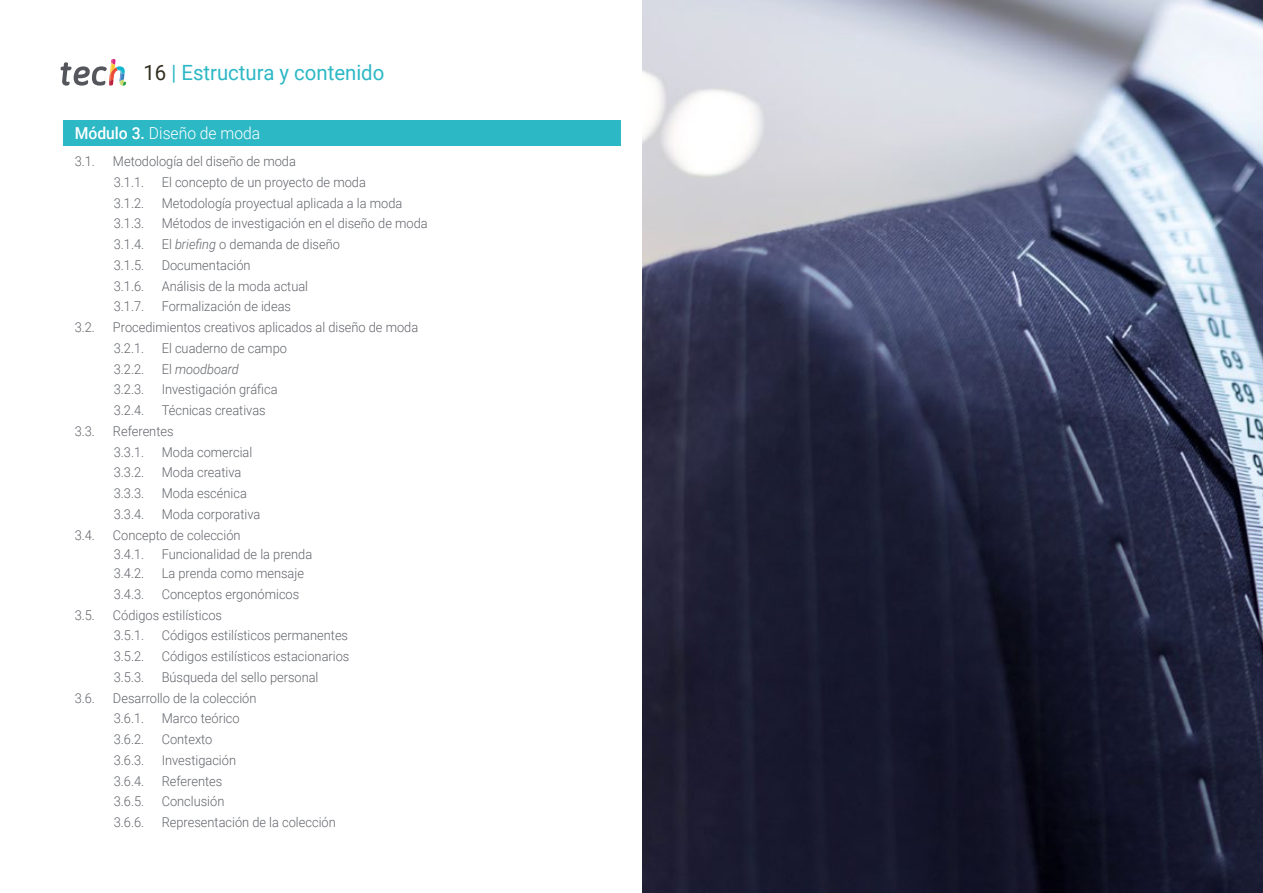
<style>
.page{position:relative;width:1263px;height:893px;background:#fff}
.page>*{position:absolute;margin:0;border:0;box-sizing:border-box;transform-origin:0 0}
.t1{font:21px "Roboto";color:#2db8c5}
.t2{font:300 16.5px "Roboto";color:#fff;scale:.95 1}
.t3{font:300 13.5px/20.7px "Roboto";color:#61646a;scale:.95 1}
.t4{font:italic 300 13.5px "Roboto";color:#61646a;scale:.95 1}
.s1{color:#312e20}
.s2{font-weight:500}
.s3{font-style:italic}
.s4{font-style:normal}
</style>
<div class="page">
<svg style="left:61px;top:59px;width:65px;height:27px"></svg>
<div style="left:64px;top:120px;width:557px;height:25px;background:#2db8c5"></div>
<img style="left:642px;top:0;width:621px;height:893px">
<h1 class="t1" style="left:144px;top:57px;width:242px"><span class="s1">16</span> | Estructura y contenido</h1>
<p class="t2" style="left:75px;top:121px;width:197px"><span class="s2">Módulo 3.</span> Diseño de moda</p>
<p class="t3" style="left:75px;top:150px;width:23px">3.1.</p>
<p class="t3" style="left:113px;top:150px;width:194px">Metodología del diseño de moda<br>3.1.1.</p>
<p class="t3" style="left:162px;top:171px;width:216px">El concepto de un proyecto de moda</p>
<p class="t3" style="left:114px;top:192px;width:34px">3.1.2.</p>
<p class="t3" style="left:162px;top:192px;width:255px">Metodología proyectual aplicada a la moda</p>
<p class="t3" style="left:114px;top:213px;width:34px">3.1.3.</p>
<p class="t3" style="left:162px;top:213px;width:281px">Métodos de investigación en el diseño de moda</p>
<p class="t3" style="left:114px;top:233px;width:34px">3.1.4.</p>
<p class="t3" style="left:162px;top:233px;width:189px">El <span class="s3">briefing</span> o demanda de diseño</p>
<p class="t3" style="left:114px;top:254px;width:34px">3.1.5.</p>
<p class="t3" style="left:162px;top:254px;width:95px">Documentación</p>
<p class="t3" style="left:114px;top:275px;width:34px">3.1.6.</p>
<p class="t3" style="left:162px;top:275px;width:156px">Análisis de la moda actual</p>
<p class="t3" style="left:114px;top:296px;width:34px">3.1.7.</p>
<p class="t3" style="left:162px;top:296px;width:138px">Formalización de ideas</p>
<p class="t3" style="left:75px;top:316px;width:23px">3.2.</p>
<p class="t3" style="left:113px;top:316px;width:323px">Procedimientos creativos aplicados al diseño de moda<br>3.2.1.</p>
<p class="t3" style="left:162px;top:337px;width:133px">El cuaderno de campo</p>
<p class="t3" style="left:114px;top:358px;width:34px">3.2.2.</p>
<p class="t4" style="left:162px;top:359px;width:83px"><span class="s4">El</span> moodboard</p>
<p class="t3" style="left:114px;top:379px;width:34px">3.2.3.</p>
<p class="t3" style="left:162px;top:379px;width:123px">Investigación gráfica</p>
<p class="t3" style="left:114px;top:399px;width:34px">3.2.4.</p>
<p class="t3" style="left:162px;top:399px;width:111px">Técnicas creativas</p>
<p class="t3" style="left:75px;top:420px;width:23px">3.3.</p>
<p class="t3" style="left:113px;top:420px;width:65px">Referentes<br>3.3.1.</p>
<p class="t3" style="left:162px;top:441px;width:97px">Moda comercial</p>
<p class="t3" style="left:114px;top:462px;width:34px">3.3.2.</p>
<p class="t3" style="left:162px;top:462px;width:85px">Moda creativa</p>
<p class="t3" style="left:114px;top:482px;width:34px">3.3.3.</p>
<p class="t3" style="left:162px;top:482px;width:91px">Moda escénica</p>
<p class="t3" style="left:114px;top:503px;width:34px">3.3.4.</p>
<p class="t3" style="left:162px;top:503px;width:105px">Moda corporativa</p>
<p class="t3" style="left:75px;top:524px;width:23px">3.4.</p>
<p class="t3" style="left:113px;top:525px;width:136px;line-height:19.2px">Concepto de colección<br>3.4.1.</p>
<p class="t3" style="left:162px;top:543px;width:160px">Funcionalidad de la prenda</p>
<p class="t3" style="left:114px;top:562px;width:34px">3.4.2.</p>
<p class="t3" style="left:162px;top:562px;width:151px">La prenda como mensaje</p>
<p class="t3" style="left:114px;top:583px;width:34px">3.4.3.</p>
<p class="t3" style="left:162px;top:583px;width:146px">Conceptos ergonómicos</p>
<p class="t3" style="left:75px;top:604px;width:23px">3.5.</p>
<p class="t3" style="left:113px;top:604px;width:116px">Códigos estilísticos<br>3.5.1.</p>
<p class="t3" style="left:162px;top:625px;width:198px">Códigos estilísticos permanentes</p>
<p class="t3" style="left:114px;top:645px;width:34px">3.5.2.</p>
<p class="t3" style="left:162px;top:645px;width:199px">Códigos estilísticos estacionarios</p>
<p class="t3" style="left:114px;top:666px;width:34px">3.5.3.</p>
<p class="t3" style="left:162px;top:666px;width:167px">Búsqueda del sello personal</p>
<p class="t3" style="left:75px;top:687px;width:23px">3.6.</p>
<p class="t3" style="left:113px;top:687px;width:153px">Desarrollo de la colección<br>3.6.1.</p>
<p class="t3" style="left:162px;top:708px;width:84px">Marco teórico</p>
<p class="t3" style="left:114px;top:728px;width:34px">3.6.2.</p>
<p class="t3" style="left:162px;top:728px;width:55px">Contexto</p>
<p class="t3" style="left:114px;top:749px;width:34px">3.6.3.</p>
<p class="t3" style="left:162px;top:749px;width:80px">Investigación</p>
<p class="t3" style="left:114px;top:770px;width:34px">3.6.4.</p>
<p class="t3" style="left:162px;top:770px;width:65px">Referentes</p>
<p class="t3" style="left:114px;top:791px;width:34px">3.6.5.</p>
<p class="t3" style="left:162px;top:791px;width:67px">Conclusión</p>
<p class="t3" style="left:114px;top:811px;width:34px">3.6.6.</p>
<p class="t3" style="left:162px;top:811px;width:185px">Representación de la colección</p>
</div>
